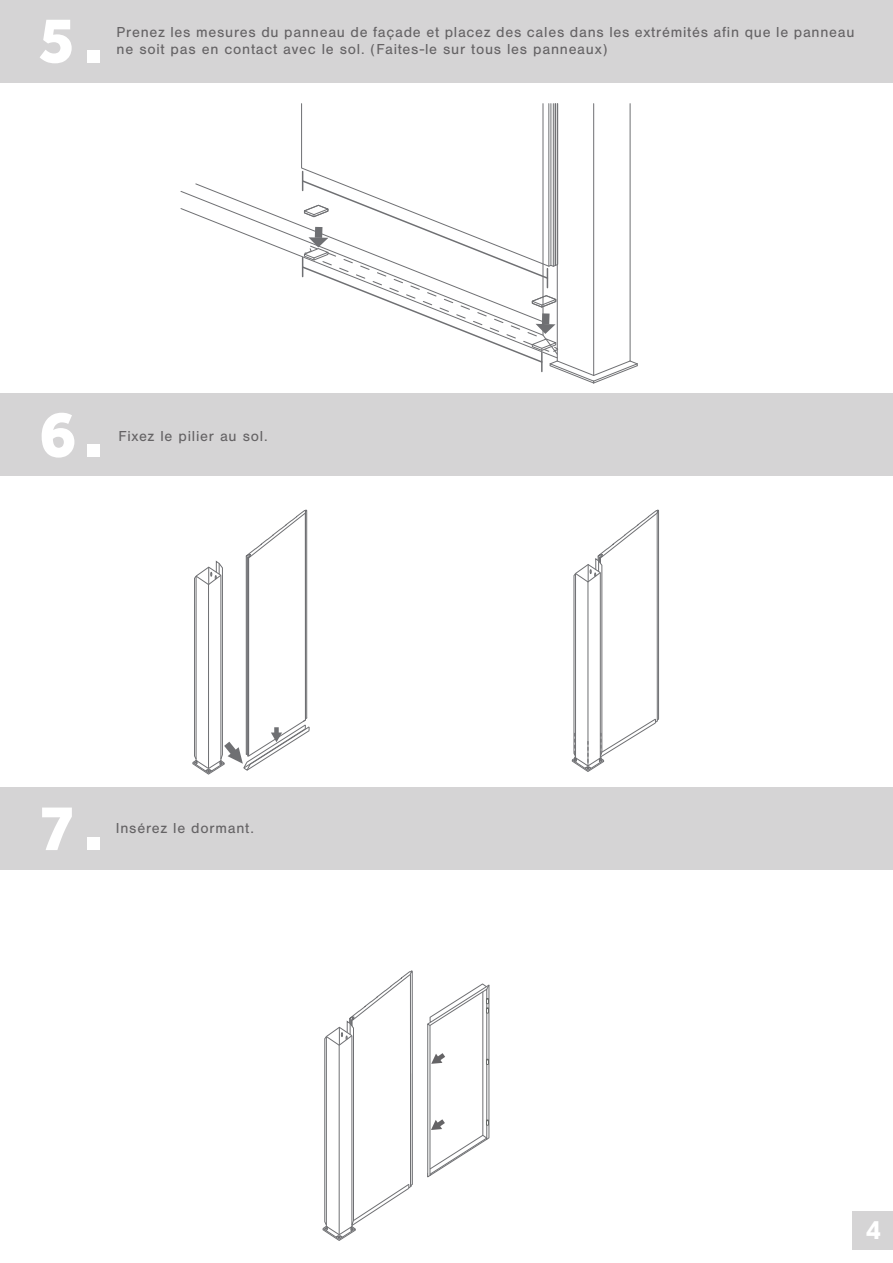
<style>
.page{position:relative;width:893px;height:1263px;background:#fff}
.page>*{position:absolute;margin:0;border:0;box-sizing:border-box;transform-origin:0 0}
.t1{font:800 67.5px "Effra";color:#fff}
.t2{font:700 28.5px "Effra";color:#fff}
.t3{font:15px/16.5px "Nimbus San";letter-spacing:.05em;color:#656365}
</style>
<div class="page">
<div style="left:852px;top:1211px;width:41px;height:38px;background:#d5d4d5"></div>
<div style="left:0;top:394px;width:893px;height:82px;background:#d5d4d5"></div>
<div style="left:0;top:787px;width:893px;height:82px;background:#d5d4d5"></div>
<svg style="left:192px;top:510px;width:118px;height:264px"></svg>
<svg style="left:322px;top:970px;width:91px;height:271px"></svg>
<svg style="left:572px;top:510px;width:87px;height:262px"></svg>
<svg style="left:427px;top:983px;width:62px;height:194px"></svg>
<hr style="left:658px;top:510px;width:1px;height:209px;background:#6f7073">
<div style="left:0;top:0;width:893px;height:82px;background:#d5d4d5"></div>
<svg style="left:180px;top:208px;width:120px;height:49px"></svg>
<svg style="left:300px;top:103px;width:338px;height:281px"></svg>
<h1 class="t1" style="left:39px;top:-1px;width:66px">5 .5</h1>
<p class="t3" style="left:117px;top:24px;width:739px">Prenez les mesures du panneau de façade et placez des cales dans les extrémités afin que le panneau ne soit pas en contact avec le sol. (Faites-le sur tous les panneaux)</p>
<h1 class="t1" style="left:39px;top:394px;width:66px">6.</h1>
<p class="t3" style="left:118px;top:428px;width:151px">Fixez le pilier au sol.</p>
<h1 class="t1" style="left:39px;top:787px;width:66px">7.</h1>
<p class="t3" style="left:116px;top:820px;width:140px">Insérez le dormant.</p>
<h2 class="t2" style="left:866px;top:1213px;width:17px">4</h2>
</div>
